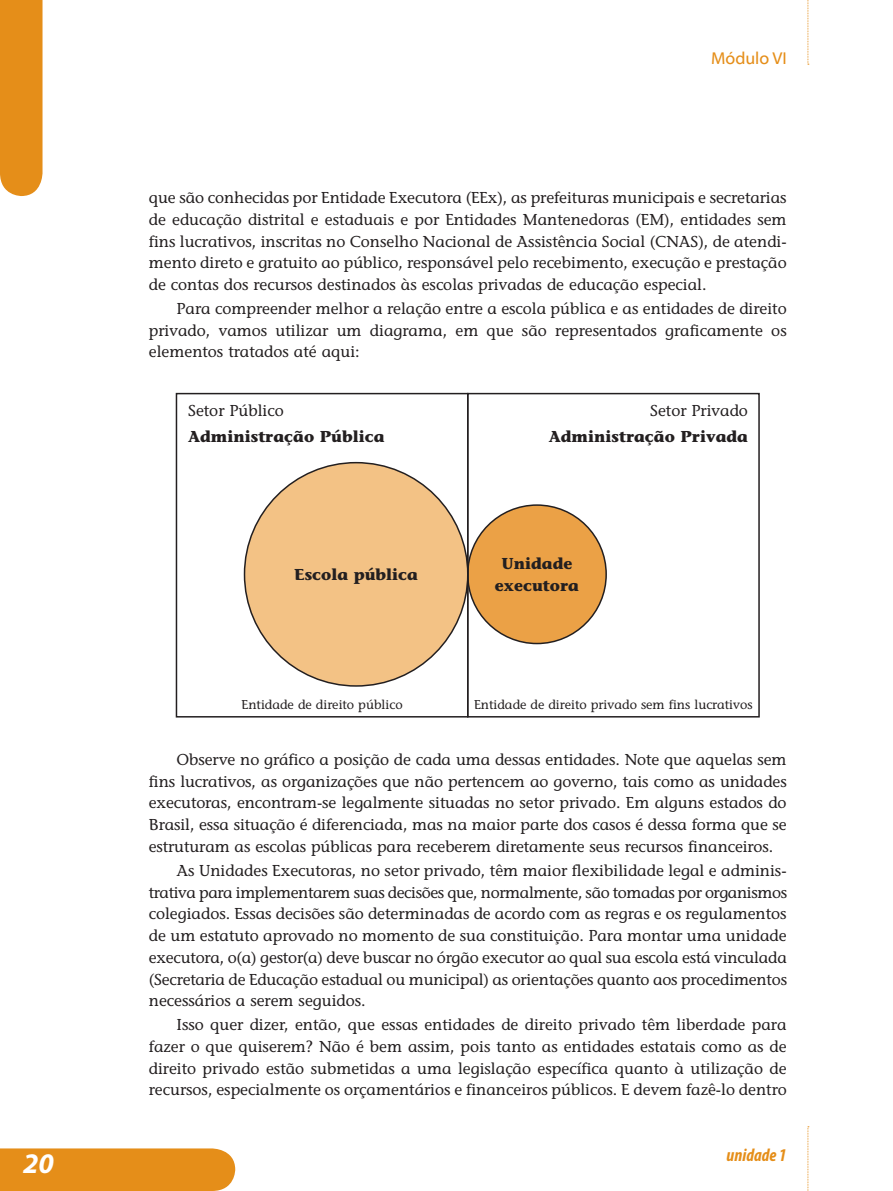
<style>
.page{position:relative;width:893px;height:1191px;background:#fff}
.page>*{position:absolute;margin:0;border:0;box-sizing:border-box;transform-origin:0 0}
.t1{font:italic 700 28.5px "Myriad Pro";color:#fff}
.t2{font:italic 700 condensed 18px "Myriad Pro";color:#e58e19}
.t3{font:17.25px "Myriad Web";color:#e58e19}
.t4{font:15.75px/21.8px "Stone Informal";color:#231f20;text-align:justify}
.t5{font:700 15.75px/21.8px "Stone Informal";color:#231f20;text-align:center}
.t6{font:12.75px "Stone Informal";color:#231f20}
</style>
<div class="page">
<div style="left:0;top:1148px;width:235px;height:43px;background:#e58e19"></div>
<div style="left:0;top:0;width:43px;height:196px;background:#e58e19"></div>
<svg style="left:807px;top:0;width:2px;height:65px"></svg>
<svg style="left:807px;top:1126px;width:2px;height:65px"></svg>
<div style="left:468px;top:505px;width:138px;height:138px;background:#eba146;border-radius:50%"></div>
<div style="left:244px;top:462px;width:224px;height:224px;background:#f3c285;border-radius:50%"></div>
<div style="left:467px;top:393px;width:293px;height:324px;border:2px solid #231f20"></div>
<div style="left:176px;top:393px;width:292px;height:324px;border:2px solid #231f20"></div>
<p class="t3" style="left:711px;top:49px;width:77px">Módulo VI</p>
<p class="t4" style="left:149px;top:187px;width:639px">que são conhecidas por Entidade Executora (EEx), as prefeituras municipais e secretarias de educação distrital e estaduais e por Entidades Mantenedoras (EM), entidades sem fins lucrativos, inscritas no Conselho Nacional de Assistência Social (CNAS), de atendi&shy;mento direto e gratuito ao público, responsável pelo recebimento, execução e prestação de contas dos recursos destinados às escolas privadas de educação especial.</p>
<p class="t4" style="left:149px;top:297px;width:639px;text-indent:28px">Para compreender melhor a relação entre a escola pública e as entidades de direito privado, vamos utilizar um diagrama, em que são representados graficamente os elementos tratados até aqui:</p>
<p class="t4" style="left:188px;top:400px;width:97px">Setor Público</p>
<p class="t5" style="left:188px;top:426px;width:198px">Administração Pública</p>
<p class="t4" style="left:650px;top:400px;width:99px">Setor Privado</p>
<p class="t5" style="left:549px;top:426px;width:201px">Administração Privada</p>
<p class="t5" style="left:294px;top:563px;width:125px">Escola pública</p>
<p class="t5" style="left:495px;top:552px;width:85px">Unidade executora</p>
<p class="t6" style="left:242px;top:697px;width:163px">Entidade de direito público</p>
<p class="t6" style="left:474px;top:697px;width:280px">Entidade de direito privado sem fins lucrativos</p>
<p class="t4" style="left:149px;top:748px;width:639px;text-indent:28px">Observe no gráfico a posição de cada uma dessas entidades. Note que aquelas sem fins lucrativos, as organizações que não pertencem ao governo, tais como as unidades executoras, encontram-se legalmente situadas no setor privado. Em alguns estados do Brasil, essa situação é diferenciada, mas na maior parte dos casos é dessa forma que se estruturam as escolas públicas para receberem diretamente seus recursos financeiros.</p>
<p class="t4" style="left:149px;top:859px;width:640px;text-indent:28px">As Unidades Executoras, no setor privado, têm maior flexibilidade legal e adminis&shy;trativa para implementarem suas decisões que, normalmente, são tomadas por organismos colegiados. Essas decisões são determinadas de acordo com as regras e os regulamentos de um estatuto aprovado no momento de sua constituição. Para montar uma unidade executora, o(a) gestor(a) deve buscar no órgão executor ao qual sua escola está vinculada (Secretaria de Educação estadual ou municipal) as orientações quanto aos procedimentos necessários a serem seguidos.</p>
<p class="t4" style="left:149px;top:1013px;width:639px;text-indent:28px">Isso quer dizer, então, que essas entidades de direito privado têm liberdade para fazer o que quiserem? Não é bem assim, pois tanto as entidades estatais como as de direito privado estão submetidas a uma legislação específica quanto à utilização de recursos, especialmente os orçamentários e financeiros públicos. E devem fazê-lo dentro</p>
<h1 class="t1" style="left:23px;top:1148px;width:32px">20</h1>
<p class="t2" style="left:727px;top:1145px;width:62px">unidade 1</p>
</div>
